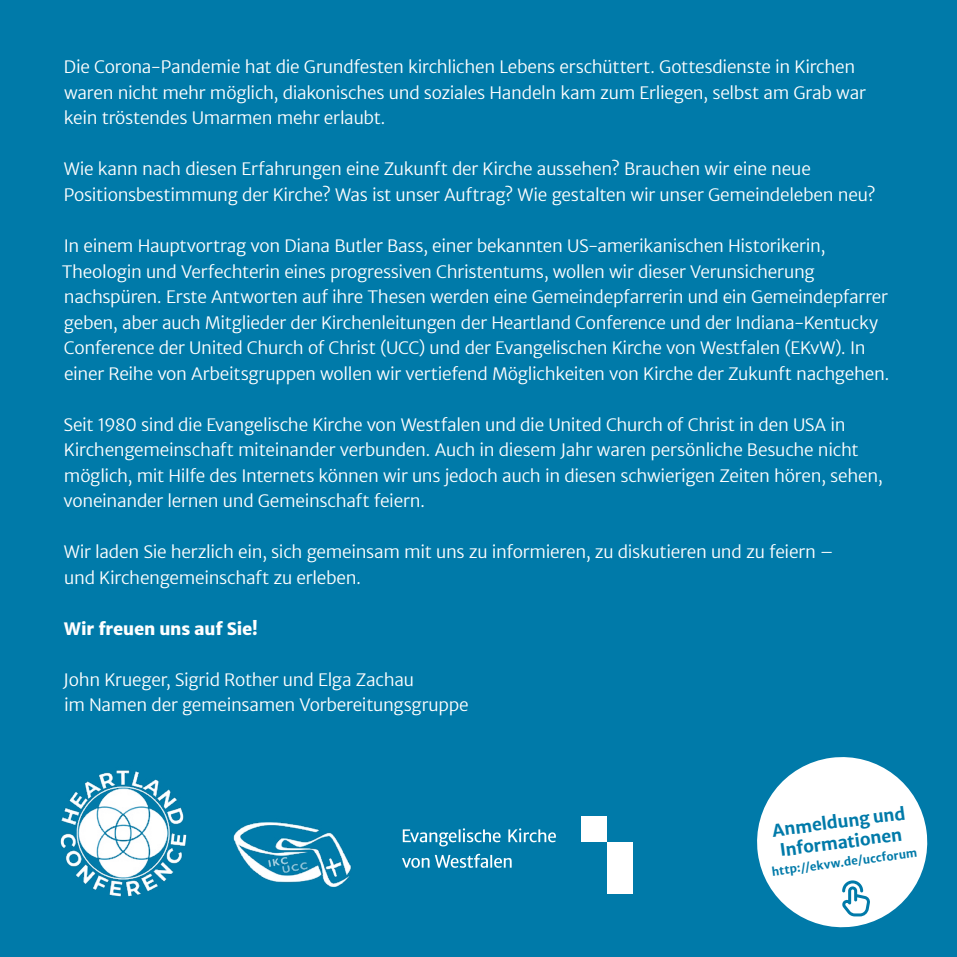
<style>
.page{position:relative;width:957px;height:957px;background:#007aa9}
.page>*{position:absolute;margin:0;border:0;box-sizing:border-box;transform-origin:0 0}
.t1{font:300 17.1px/25.5px "Merriweather Sans E Kv W";letter-spacing:-.015em;color:#fff}
.t2{font:700 17.1px/20.5px "Merriweather Sans E Kv W";color:#007aa9;text-align:center}
.t3{font:900 17.1px "Merriweather Sans E Kv W";letter-spacing:-.015em;color:#fff}
.t4{font:700 11.4px "Merriweather Sans E Kv W";color:#007aa9}
</style>
<div class="page">
<svg style="left:757px;top:757px;width:171px;height:171px"></svg>
<svg style="left:402px;top:828px;width:154px;height:40px"></svg>
<div style="left:581px;top:816px;width:26px;height:26px;background:#fff"></div>
<div style="left:607px;top:842px;width:25px;height:51px;background:#fff"></div>
<img style="left:60px;top:770px;width:127px;height:127px">
<img style="left:233px;top:822px;width:118px;height:65px">
<p class="t1" style="left:64px;top:52px;width:803px">Die Corona-Pandemie hat die Grundfesten kirchlichen Lebens erschüttert. Gottesdienste in Kirchen waren nicht mehr möglich, diakonisches und soziales Handeln kam zum Erliegen, selbst am Grab war kein tröstendes Umarmen mehr erlaubt.</p>
<p class="t1" style="left:64px;top:154px;width:813px">Wie kann nach diesen Erfahrungen eine Zukunft der Kirche aussehen? Brauchen wir eine neue<br>Positionsbestimmung der Kirche? Was ist unser Auftrag? Wie gestalten wir unser Gemeindeleben neu?</p>
<p class="t1" style="left:62px;top:231px;width:829px">In einem Hauptvortrag von Diana Butler Bass, einer bekannten US-amerikanischen Historikerin, Theologin und Verfechterin eines progressiven Christentums, wollen wir dieser Verunsicherung nachspüren. Erste Antworten auf ihre Thesen werden eine Gemeindepfarrerin und ein Gemeindepfarrer geben, aber auch Mitglieder der Kirchenleitungen der Heartland Conference und der Indiana-Kentucky Conference der United Church of Christ (UCC) und der Evangelischen Kirche von Westfalen (EKvW). In einer Reihe von Arbeitsgruppen wollen wir vertiefend Möglichkeiten von Kirche der Zukunft nachgehen.</p>
<p class="t1" style="left:63px;top:410px;width:821px">Seit 1980 sind die Evangelische Kirche von Westfalen und die United Church of Christ in den USA in Kirchengemeinschaft miteinander verbunden. Auch in diesem Jahr waren persönliche Besuche nicht möglich, mit Hilfe des Internets können wir uns jedoch auch in diesen schwierigen Zeiten hören, sehen, voneinander lernen und Gemeinschaft feiern.</p>
<p class="t1" style="left:64px;top:537px;width:771px">Wir laden Sie herzlich ein, sich gemeinsam mit uns zu informieren, zu diskutieren und zu feiern – und Kirchengemeinschaft zu erleben.</p>
<p class="t3" style="left:64px;top:613px;width:195px">Wir freuen uns auf Sie!</p>
<p class="t1" style="left:63px;top:665px;width:407px">John Krueger, Sigrid Rother und Elga Zachau<br>im Namen der gemeinsamen Vorbereitungsgruppe</p>
<p class="t2" style="left:771px;top:818px;width:136px;rotate:-7deg">Anmeldung und<br>Informationen</p>
<p class="t4" style="left:771px;top:860px;width:148px;rotate:-7deg">http://ekvw.de/uccforum</p>
</div>
